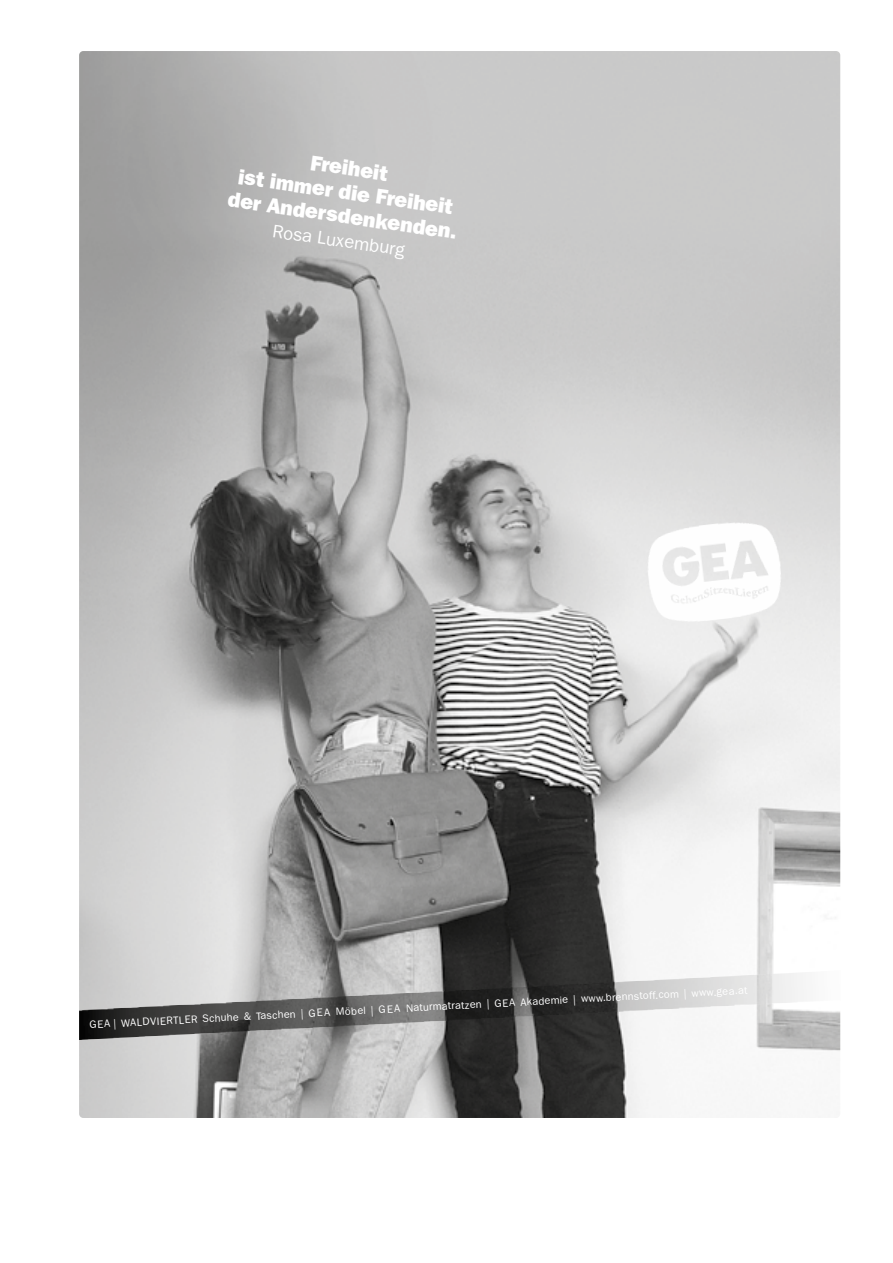
<style>
.page{position:relative;width:893px;height:1263px;background:#fff}
.page>*{position:absolute;margin:0;border:0;box-sizing:border-box;transform-origin:0 0}
.t1{font:800 21px "Franklin ITCBQ";color:#fff}
.t2{font:18px "Franklin ITCBQ";color:#fff}
.t3{font:10.5px "Franklin ITCBQ";color:#fff}
</style>
<div class="page">
<img style="left:79px;top:51px;width:761px;height:1067px">
<img style="left:79px;top:970px;width:761px;height:70px">
<img style="left:641px;top:514px;width:147px;height:113px">
<h1 class="t1" style="left:312px;top:151px;width:82px;rotate:8deg">Freiheit</h1>
<h1 class="t1" style="left:230px;top:188px;width:237px;rotate:8deg">derAndersdenkenden.</h1>
<h1 class="t1" style="left:240px;top:165px;width:220px;rotate:8deg">istim m erdie Freiheit</h1>
<h2 class="t2" style="left:274px;top:221px;width:134px;rotate:8deg">Rosa Luxemburg</h2>
<p class="t3" style="left:89px;top:1019px;width:662px;rotate:-3deg">GEA | WALDVIERTLER Schuhe &amp; Taschen | GEA Möbel | GEA Naturmatratzen | GEA Akademie | w w w.brennstoff.com | w w w.gea.at</p>
</div>
